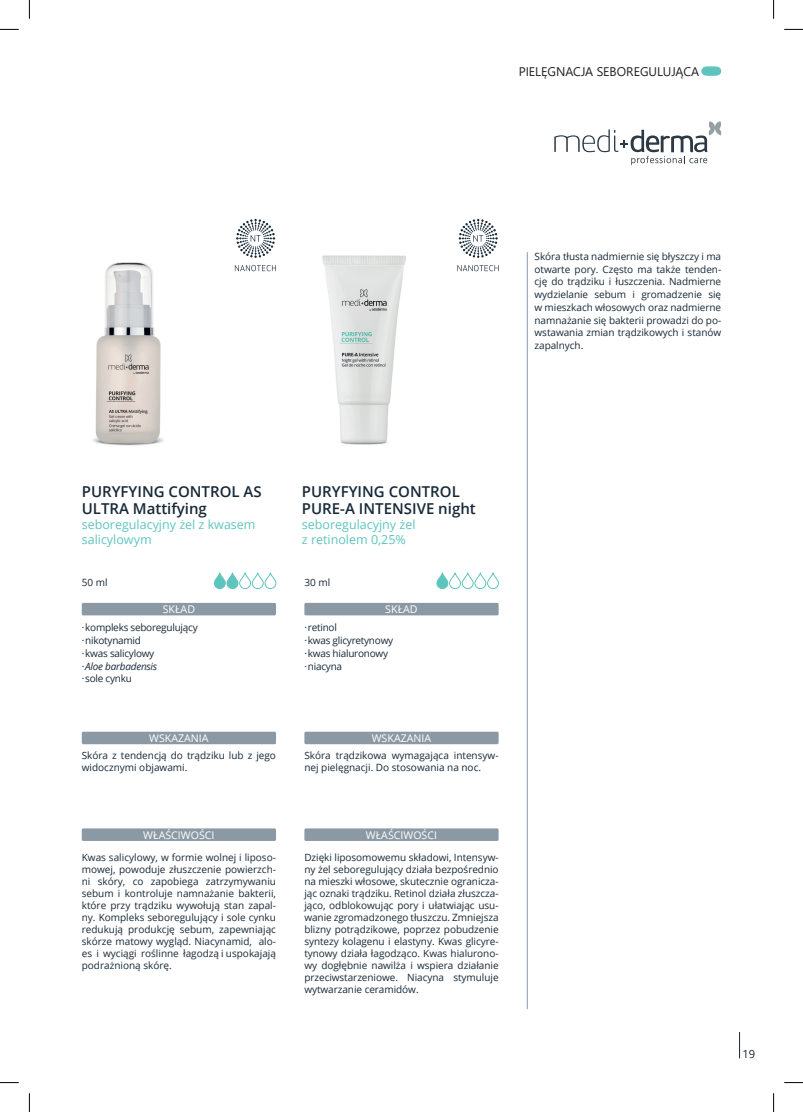
<style>
.page{position:relative;width:803px;height:1112px;background:#fff}
.page>*{position:absolute;margin:0;border:0;box-sizing:border-box;transform-origin:0 0}
.t1{font:600 15px/17.5px "Open Sans";color:#172938}
.t2{font:12.5px/15px "Open Sans";color:#5ec5be}
.t3{font:12.5px "Segoe UI";color:#231f20}
.t4{font:11.25px "Open Sans";color:#172938}
.t5{font:10.62px "Open Sans";color:#fff}
.t6{font:10px/12px "Open Sans";letter-spacing:-.005em;color:#172938;text-align:justify}
.t7{font:10px/12.8px "Open Sans";letter-spacing:-.025em;color:#172938}
.s1{font-style:italic}
</style>
<div class="page">
<svg style="left:739px;top:1032px;width:1px;height:26px"></svg>
<svg style="left:554px;top:121px;width:168px;height:44px"></svg>
<svg style="left:701px;top:67px;width:20px;height:8px"></svg>
<hr style="left:527px;top:252px;width:1px;height:756px;background:#8b99a5">
<img style="left:322px;top:255px;width:84px;height:190px">
<img style="left:92px;top:262px;width:72px;height:184px">
<svg style="left:457px;top:219px;width:42px;height:52px"></svg>
<svg style="left:235px;top:219px;width:41px;height:52px"></svg>
<div style="left:82px;top:731px;width:194px;height:13px;background:#8b99a5;border-radius:2px"></div>
<div style="left:304px;top:731px;width:195px;height:13px;background:#8b99a5;border-radius:2px"></div>
<div style="left:82px;top:602px;width:194px;height:13px;background:#8b99a5;border-radius:2px"></div>
<div style="left:304px;top:602px;width:195px;height:13px;background:#8b99a5;border-radius:2px"></div>
<div style="left:82px;top:828px;width:194px;height:12px;background:#8b99a5;border-radius:2px"></div>
<div style="left:304px;top:828px;width:195px;height:12px;background:#8b99a5;border-radius:2px"></div>
<svg style="left:214px;top:572px;width:62px;height:16px"></svg>
<svg style="left:437px;top:572px;width:62px;height:16px"></svg>
<svg style="left:0;top:29px;width:19px;height:1px"></svg>
<svg style="left:784px;top:29px;width:19px;height:1px"></svg>
<svg style="left:0;top:1082px;width:19px;height:1px"></svg>
<svg style="left:784px;top:1082px;width:19px;height:1px"></svg>
<svg style="left:29px;top:0;width:1px;height:19px"></svg>
<svg style="left:29px;top:1093px;width:1px;height:18px"></svg>
<svg style="left:773px;top:0;width:1px;height:19px"></svg>
<svg style="left:773px;top:1093px;width:1px;height:18px"></svg>
<p class="t3" style="left:519px;top:59px;width:182px">PIELĘGNACJA SEBOREGULUJĄCA</p>
<p class="t6" style="left:534px;top:249px;width:188px;line-height:12.8px">Skóra tłusta nadmiernie się błyszczy i ma otwarte pory. Często ma także tenden&shy;cję do trądziku i łuszczenia. Nadmierne wydzielanie sebum i gromadzenie się w mieszkach włosowych oraz nadmierne namnażanie się bakterii prowadzi do po&shy;wstawania zmian trądzikowych i stanów zapalnych.</p>
<h1 class="t1" style="left:82px;top:482px;width:181px">PURYFYING CONTROL AS<br>ULTRA Mattifying</h1>
<p class="t2" style="left:82px;top:517px;width:175px">seboregulacyjny żel z kwasem salicylowym</p>
<p class="t6" style="left:82px;top:575px;width:27px">50 ml</p>
<h1 class="t1" style="left:302px;top:482px;width:175px">PURYFYING CONTROL<br>PURE-A INTENSIVE night</h1>
<p class="t2" style="left:302px;top:517px;width:115px">seboregulacyjny żel z retinolem 0,25%</p>
<p class="t6" style="left:304px;top:575px;width:27px">30 ml</p>
<p class="t5" style="left:163px;top:602px;width:34px">SKŁAD</p>
<p class="t5" style="left:385px;top:602px;width:34px">SKŁAD</p>
<p class="t7" style="left:82px;top:621px;width:117px">·kompleks seboregulujący ·nikotynamid<br>·kwas salicylowy<br>·<span class="s1">Aloe barbadensis<br></span>·sole cynku</p>
<p class="t7" style="left:304px;top:621px;width:90px">·retinol<br>·kwas glicyretynowy ·kwas hialuronowy ·niacyna</p>
<p class="t5" style="left:149px;top:730px;width:61px">WSKAZANIA</p>
<p class="t5" style="left:372px;top:730px;width:61px">WSKAZANIA</p>
<p class="t6" style="left:82px;top:749px;width:196px">Skóra z tendencją do trądziku lub z jego widocznymi objawami.</p>
<p class="t6" style="left:304px;top:749px;width:196px">Skóra trądzikowa wymagająca intensyw&shy;nej pielęgnacji. Do stosowania na noc.</p>
<p class="t5" style="left:143px;top:827px;width:73px">WŁAŚCIWOŚCI</p>
<p class="t5" style="left:366px;top:827px;width:73px">WŁAŚCIWOŚCI</p>
<p class="t6" style="left:82px;top:850px;width:196px">Kwas salicylowy, w formie wolnej i liposo&shy;mowej, powoduje złuszczenie powierzch&shy;ni skóry, co zapobiega zatrzymywaniu sebum i kontroluje namnażanie bakterii, które przy trądziku wywołują stan zapal&shy;ny. Kompleks seboregulujący i sole cynku redukują produkcję sebum, zapewniając skórze matowy wygląd. Niacynamid, alo&shy;es i wyciągi roślinne łagodzą i uspokajają podrażnioną skórę.</p>
<p class="t6" style="left:304px;top:850px;width:196px">Dzięki liposomowemu składowi, Intensyw&shy;ny żel seboregulujący działa bezpośrednio na mieszki włosowe, skutecznie ogranicza&shy;jąc oznaki trądziku. Retinol działa złuszcza&shy;jąco, odblokowując pory i ułatwiając usu&shy;wanie zgromadzonego tłuszczu. Zmniejsza blizny potrądzikowe, poprzez pobudzenie syntezy kolagenu i elastyny. Kwas glicyre&shy;tynowy działa łagodząco. Kwas hialurono&shy;wy dogłębnie nawilża i wspiera działanie przeciwstarzeniowe. Niacyna stymuluje wytwarzanie ceramidów.</p>
<p class="t4" style="left:742px;top:1046px;width:14px">19</p>
</div>
